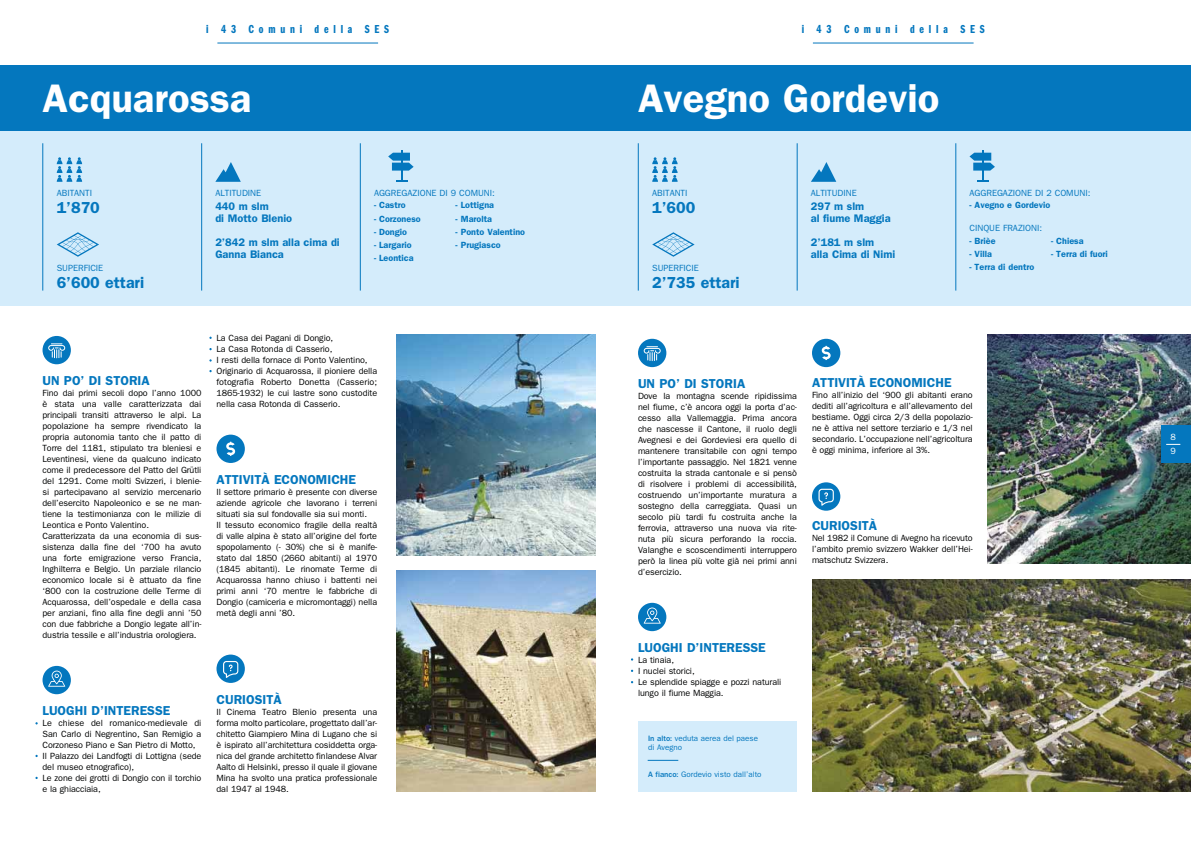
<style>
.page{position:relative;width:1191px;height:842px;background:#fff}
.page>*{position:absolute;margin:0;border:0;box-sizing:border-box;transform-origin:0 0}
.t1{font:600 40px "ITC Franklin Gothic Std";color:#fff}
.t2{font:600 16px "ITC Franklin Gothic Std";color:#0477be}
.t3{font:600 13px "ITC Franklin Gothic Std";color:#0477be}
.t4{font:12px "ITC Franklin Gothic Std Dm Cp";letter-spacing:.4em;color:#0477be}
.t5{font:600 11px/12px "ITC Franklin Gothic Std";color:#0477be}
.t6{font:9px/11px "ITC Franklin Gothic Std";letter-spacing:-.01em;color:#010202}
.t7{font:600 9px "ITC Franklin Gothic Std";color:#0477be}
.t8{font:9px "ITC Franklin Gothic Std";color:#0477be}
.t9{font:9px/14px "ITC Franklin Gothic Std";color:#fff}
.t10{font:8px/9px "ITC Franklin Gothic Std";color:#0477be}
.s1{font-weight:500}
</style>
<div class="page">
<img style="left:987px;top:334px;width:204px;height:229px">
<div style="left:595px;top:65px;width:596px;height:241px;background:#d4ecfb"></div>
<div style="left:1161px;top:426px;width:30px;height:37px;background:#0477be"></div>
<svg style="left:1166px;top:444px;width:14px;height:1px"></svg>
<div style="left:595px;top:65px;width:596px;height:66px;background:#0477be"></div>
<svg style="left:652px;top:157px;width:25px;height:25px"></svg>
<svg style="left:811px;top:162px;width:25px;height:20px"></svg>
<svg style="left:652px;top:232px;width:42px;height:25px"></svg>
<svg style="left:969px;top:150px;width:26px;height:32px"></svg>
<hr style="left:955px;top:143px;width:1px;height:148px;background:#0477be">
<hr style="left:797px;top:143px;width:1px;height:148px;background:#0477be">
<hr style="left:638px;top:143px;width:1px;height:148px;background:#0477be">
<div style="left:638px;top:603px;width:28px;height:28px;background:#0477be;border-radius:50%"></div>
<svg style="left:643px;top:607px;width:17px;height:17px"></svg>
<div style="left:638px;top:339px;width:28px;height:28px;background:#0477be;border-radius:50%"></div>
<svg style="left:643px;top:346px;width:17px;height:15px"></svg>
<div style="left:812px;top:339px;width:28px;height:28px;background:#0477be;border-radius:50%"></div>
<svg style="left:821px;top:346px;width:9px;height:14px"></svg>
<div style="left:812px;top:482px;width:28px;height:29px;background:#0477be;border-radius:50%"></div>
<svg style="left:818px;top:489px;width:16px;height:17px"></svg>
<img style="left:812px;top:579px;width:379px;height:213px">
<div style="left:638px;top:721px;width:158px;height:71px;background:#d4ecfb"></div>
<hr style="left:813px;top:43px;width:160px;height:1px;background:#0477be">
<hr style="left:647px;top:760px;width:31px;height:1px;background:#0477be">
<div style="left:0;top:65px;width:609px;height:241px;background:#d4ecfb"></div>
<hr style="left:217px;top:43px;width:161px;height:1px;background:#0477be">
<div style="left:43px;top:666px;width:28px;height:28px;background:#0477be;border-radius:50%"></div>
<svg style="left:48px;top:671px;width:17px;height:16px"></svg>
<div style="left:0;top:65px;width:609px;height:66px;background:#0477be"></div>
<svg style="left:57px;top:157px;width:25px;height:25px"></svg>
<svg style="left:215px;top:162px;width:26px;height:20px"></svg>
<svg style="left:57px;top:232px;width:42px;height:25px"></svg>
<svg style="left:388px;top:150px;width:25px;height:32px"></svg>
<hr style="left:360px;top:143px;width:1px;height:148px;background:#0477be">
<hr style="left:201px;top:143px;width:1px;height:148px;background:#0477be">
<hr style="left:43px;top:143px;width:1px;height:148px;background:#0477be">
<div style="left:43px;top:336px;width:28px;height:28px;background:#0477be;border-radius:50%"></div>
<svg style="left:48px;top:343px;width:17px;height:15px"></svg>
<div style="left:216px;top:435px;width:29px;height:28px;background:#0477be;border-radius:50%"></div>
<svg style="left:226px;top:442px;width:9px;height:14px"></svg>
<svg style="left:216px;top:654px;width:29px;height:29px"></svg>
<svg style="left:223px;top:661px;width:15px;height:17px"></svg>
<img style="left:397px;top:334px;width:198px;height:222px">
<img style="left:397px;top:570px;width:198px;height:222px">
<h3 class="t4" style="left:206px;top:24px;width:184px">i 43 Comuni della SES</h3>
<h3 class="t4" style="left:801px;top:24px;width:184px">i 43 Comuni della SES</h3>
<h1 class="t1" style="left:43px;top:83px;width:210px">Acquarossa</h1>
<p class="t8" style="left:57px;top:189px;width:37px">ABITANTI</p>
<h2 class="t2" style="left:57px;top:202px;width:45px">1’870</h2>
<p class="t8" style="left:57px;top:264px;width:48px">SUPERFICIE</p>
<h2 class="t2" style="left:57px;top:277px;width:89px">6’600 ettari</h2>
<p class="t8" style="left:215px;top:189px;width:47px">ALTITUDINE</p>
<p class="t5" style="left:215px;top:201px;width:78px">440 m slm<br>di Motto Blenio</p>
<p class="t5" style="left:215px;top:237px;width:126px">2’842 m slm alla cima di<br>Ganna Bianca</p>
<p class="t8" style="left:374px;top:189px;width:122px">AGGREGAZIONE DI 9 COMUNI:</p>
<p class="t7" style="left:374px;top:202px;width:33px">- Castro</p>
<p class="t7" style="left:374px;top:215px;width:48px">- Corzoneso</p>
<p class="t7" style="left:374px;top:228px;width:35px">- Dongio</p>
<p class="t7" style="left:374px;top:242px;width:39px">- Largario</p>
<p class="t7" style="left:374px;top:255px;width:41px">- Leontica</p>
<p class="t7" style="left:455px;top:202px;width:40px">- Lottigna</p>
<p class="t7" style="left:455px;top:215px;width:38px">- Marolta</p>
<p class="t7" style="left:455px;top:228px;width:71px">- Ponto Valentino</p>
<p class="t7" style="left:455px;top:242px;width:47px">- Prugiasco</p>
<h3 class="t3" style="left:43px;top:375px;width:109px">UN PO’ DI STORIA</h3>
<p class="t6" style="left:43px;top:388px;width:160px">Fino dai primi secoli dopo l’anno 1000 è stata una valle caratterizzata dai principali transiti attraverso le alpi. La popolazione ha sempre rivendicato la propria autonomia tanto che il patto di Torre del 1181, stipulato tra bleniesi e Leventinesi, viene da qualcuno indicato come il predecessore del Patto del Grütli del 1291. Come molti Svizzeri, i blenie&shy;si partecipavano al servizio mercenario dell’esercito Napoleonico e se ne man&shy;tiene la testimonianza con le milizie di Leontica e Ponto Valentino.<br>Caratterizzata da una economia di sus&shy;sistenza dalla fine del ‘700 ha avuto una forte emigrazione verso Francia, Inghilterra e Belgio. Un parziale rilancio economico locale si è attuato da fine ‘800 con la costruzione delle Terme di Acquarossa, dell’ospedale e della casa per anziani, fino alla fine degli anni ’50 con due fabbriche a Dongio legate all’in&shy;dustria tessile e all’industria orologiera.</p>
<p class="t6" style="left:216px;top:333px;width:162px">La Casa dei Pagani di Dongio,<br>La Casa Rotonda di Casserio,<br>I resti della fornace di Ponto Valentino, Originario di Acquarossa, il pioniere della fotografia Roberto Donetta (Casserio; 1865-1932) le cui lastre sono custodite nella casa Rotonda di Casserio.</p>
<h3 class="t3" style="left:216px;top:474px;width:141px">ATTIVITÀ ECONOMICHE</h3>
<p class="t6" style="left:216px;top:487px;width:162px">Il settore primario è presente con diverse aziende agricole che lavorano i terreni situati sia sul fondovalle sia sui monti.<br>Il tessuto economico fragile della realtà di valle alpina è stato all’origine del forte spopolamento (- 30%) che si è manife&shy;stato dal 1850 (2660 abitanti) al 1970 (1845 abitanti). Le rinomate Terme di Acquarossa hanno chiuso i battenti nei primi anni ‘70 mentre le fabbriche di Dongio (camiceria e micromontaggi) nella metà degli anni ’80.</p>
<h3 class="t3" style="left:43px;top:705px;width:129px">LUOGHI D’INTERESSE</h3>
<p class="t6" style="left:43px;top:718px;width:160px">Le chiese del romanico-medievale di San Carlo di Negrentino, San Remigio a Corzoneso Piano e San Pietro di Motto, Il Palazzo dei Landfogti di Lottigna (sede del museo etnografico),<br>Le zone dei grotti di Dongio con il torchio e la ghiacciaia,</p>
<h3 class="t3" style="left:216px;top:694px;width:67px">CURIOSITÀ</h3>
<p class="t6" style="left:216px;top:707px;width:162px;text-align:justify">Il Cinema Teatro Blenio presenta una forma molto particolare, progettato dall’ar&shy;chitetto Giampiero Mina di Lugano che si è ispirato all’architettura cosiddetta orga&shy;nica del grande architetto finlandese Alvar Aalto di Helsinki, presso il quale il giovane Mina ha svolto una pratica professionale dal 1947 al 1948.</p>
<h1 class="t1" style="left:638px;top:83px;width:303px">Avegno Gordevio</h1>
<p class="t8" style="left:652px;top:189px;width:37px">ABITANTI</p>
<h2 class="t2" style="left:652px;top:202px;width:45px">1’600</h2>
<p class="t8" style="left:652px;top:264px;width:48px">SUPERFICIE</p>
<h2 class="t2" style="left:652px;top:277px;width:89px">2’735 ettari</h2>
<p class="t8" style="left:811px;top:189px;width:47px">ALTITUDINE</p>
<p class="t5" style="left:811px;top:201px;width:81px">297 m slm<br>al fiume Maggia</p>
<p class="t5" style="left:811px;top:237px;width:86px">2’181 m slm<br>alla Cima di Nimi</p>
<p class="t8" style="left:969px;top:189px;width:122px">AGGREGAZIONE DI 2 COMUNI:</p>
<p class="t7" style="left:969px;top:202px;width:82px">- Avegno e Gordevio</p>
<p class="t8" style="left:969px;top:225px;width:74px">CINQUE FRAZIONI:</p>
<p class="t7" style="left:969px;top:237px;width:28px">- Brièe</p>
<p class="t7" style="left:969px;top:251px;width:24px">- Villa</p>
<p class="t7" style="left:969px;top:264px;width:66px">- Terra di dentro</p>
<p class="t7" style="left:1051px;top:237px;width:34px">- Chiesa</p>
<p class="t7" style="left:1051px;top:251px;width:58px">- Terra di fuori</p>
<h3 class="t3" style="left:638px;top:378px;width:109px">UN PO’ DI STORIA</h3>
<p class="t6" style="left:638px;top:391px;width:160px;text-align:justify">Dove la montagna scende ripidissima nel fiume, c’è ancora oggi la porta d’ac&shy;cesso alla Vallemaggia. Prima ancora che nascesse il Cantone, il ruolo degli Avegnesi e dei Gordeviesi era quello di mantenere transitabile con ogni tempo l’importante passaggio. Nel 1821 venne costruita la strada cantonale e si pensò di risolvere i problemi di accessibilità, costruendo un’importante muratura a sostegno della carreggiata. Quasi un secolo più tardi fu costruita anche la ferrovia, attraverso una nuova via rite&shy;nuta più sicura perforando la roccia.<br>Valanghe e scoscendimenti interruppero però la linea più volte già nei primi anni d’esercizio.</p>
<h3 class="t3" style="left:812px;top:378px;width:141px">ATTIVITÀ ECONOMICHE</h3>
<p class="t6" style="left:812px;top:391px;width:162px;text-align:justify">Fino all’inizio del ‘900 gli abitanti erano dediti all’agricoltura e all’allevamento del bestiame. Oggi circa 2/3 della popolazio&shy;ne è attiva nel settore terziario e 1/3 nel secondario. L’occupazione nell’agricoltura è oggi minima, inferiore al 3%.</p>
<h3 class="t3" style="left:812px;top:521px;width:67px">CURIOSITÀ</h3>
<p class="t6" style="left:812px;top:534px;width:162px;text-align:justify">Nel 1982 il Comune di Avegno ha ricevuto l’ambito premio svizzero Wakker dell’Hei&shy;matschutz Svizzera.</p>
<h3 class="t3" style="left:638px;top:642px;width:129px">LUOGHI D’INTERESSE</h3>
<p class="t6" style="left:638px;top:655px;width:145px">La tinaia,<br>I nuclei storici,<br>Le splendide spiagge e pozzi naturali lungo il fiume Maggia.</p>
<p class="t10" style="left:648px;top:735px;width:111px"><span class="s1">In alto:</span> veduta aerea del paese di Avegno</p>
<p class="t10" style="left:648px;top:771px;width:115px"><span class="s1">A fianco:</span> Gordevio visto dall’alto</p>
<p class="t9" style="left:1170px;top:431px;width:7px">8<br>9</p>
</div>
